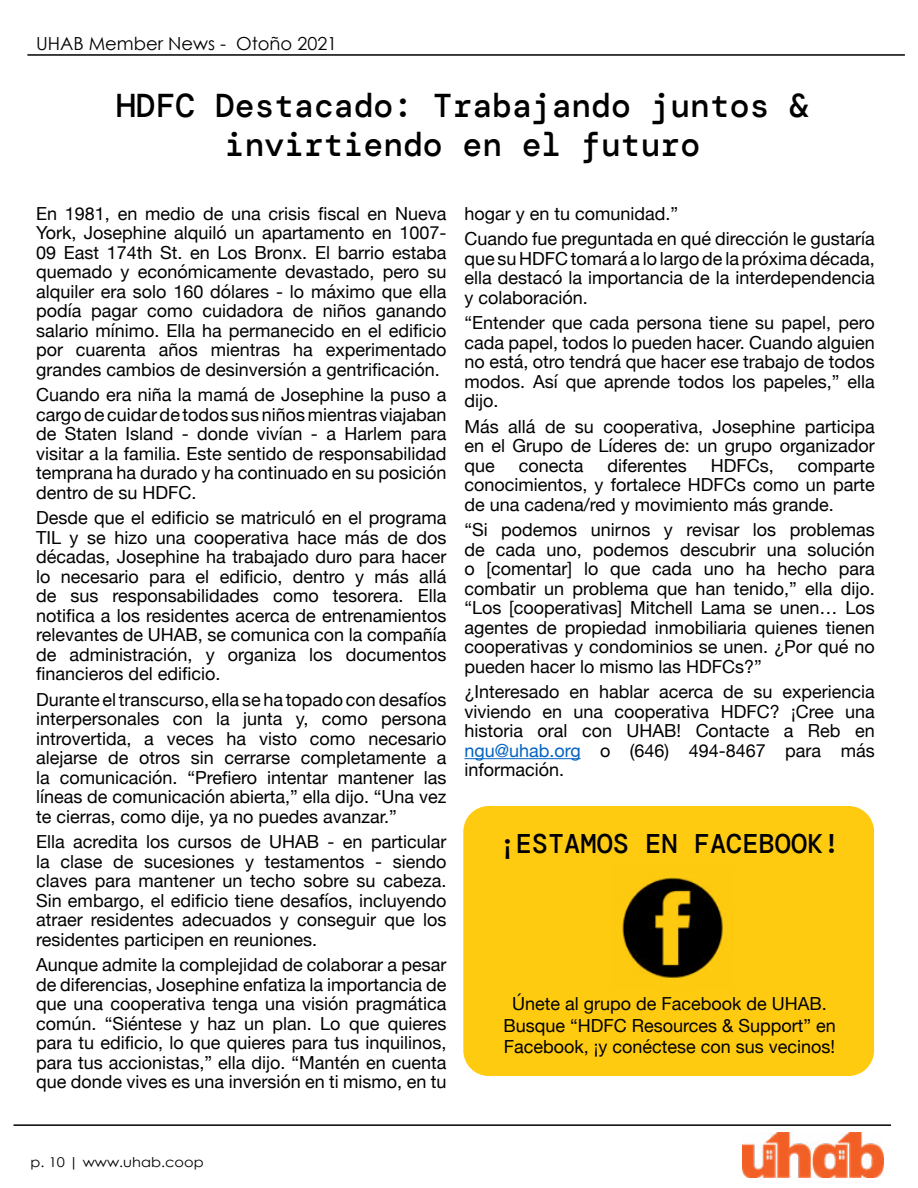
<style>
.page{position:relative;width:918px;height:1188px;background:#fff}
.page>*{position:absolute;margin:0;border:0;box-sizing:border-box;transform-origin:0 0}
.t1{font:500 33px/39.6px "DM Mono";color:#000;text-align:center}
.t2{font:500 27px "DM Mono";color:#000}
.t3{font:18px/19.5px "Helvetica Neue";color:#000;text-align:justify}
.t4{font:18px "Century Gothic";color:#000}
.t5{font:13.5px "Century Gothic";color:#000;scale:1.08 1}
.s1{color:#0563c1}
</style>
<div class="page">
<hr style="left:27px;top:54px;width:878px;height:2px;background:#000">
<hr style="left:14px;top:1124px;width:877px;height:2px;background:#000">
<img style="left:742px;top:1133px;width:142px;height:44px">
<hr style="left:464px;top:758px;width:117px;height:1px;background:#0563c1">
<div style="left:463px;top:806px;width:411px;height:270px;background:#ffcb11;border-radius:26px"></div>
<img style="left:622px;top:877px;width:101px;height:101px">
<p class="t4" style="left:36px;top:31px;width:303px">UHAB Member News - Otoño 2021</p>
<h1 class="t1" style="left:116px;top:85px;width:695px">HDFC Destacado: Trabajando juntos &amp; invirtiendo en el futuro</h1>
<p class="t3" style="left:36px;top:205px;width:412px">En 1981, en medio de una crisis fiscal en Nueva York, Josephine alquiló un apartamento en 1007- 09 East 174th St. en Los Bronx. El barrio estaba quemado y económicamente devastado, pero su alquiler era solo 160 dólares - lo máximo que ella podía pagar como cuidadora de niños ganando salario mínimo. Ella ha permanecido en el edificio por cuarenta años mientras ha experimentado grandes cambios de desinversión a gentrificación.</p>
<p class="t3" style="left:36px;top:386px;width:412px">Cuando era niña la mamá de Josephine la puso a cargo de cuidar de todos sus niños mientras viajaban de Staten Island - donde vivían - a Harlem para visitar a la familia. Este sentido de responsabilidad temprana ha durado y ha continuado en su posición dentro de su HDFC.</p>
<p class="t3" style="left:36px;top:509px;width:412px">Desde que el edificio se matriculó en el programa TIL y se hizo una cooperativa hace más de dos décadas, Josephine ha trabajado duro para hacer lo necesario para el edificio, dentro y más allá de sus responsabilidades como tesorera. Ella notifica a los residentes acerca de entrenamientos relevantes de UHAB, se comunica con la compañía de administración, y organiza los documentos financieros del edificio.</p>
<p class="t3" style="left:36px;top:691px;width:412px">Durante el transcurso, ella se ha topado con desafíos interpersonales con la junta y, como persona introvertida, a veces ha visto como necesario alejarse de otros sin cerrarse completamente a la comunicación. “Prefiero intentar mantener las líneas de comunicación abierta,” ella dijo. “Una vez te cierras, como dije, ya no puedes avanzar.”</p>
<p class="t3" style="left:36px;top:833px;width:412px">Ella acredita los cursos de UHAB - en particular la clase de sucesiones y testamentos - siendo claves para mantener un techo sobre su cabeza.<br>Sin embargo, el edificio tiene desafíos, incluyendo atraer residentes adecuados y conseguir que los residentes participen en reuniones.</p>
<p class="t3" style="left:36px;top:956px;width:412px">Aunque admite la complejidad de colaborar a pesar de diferencias, Josephine enfatiza la importancia de que una cooperativa tenga una visión pragmática común. “Siéntese y haz un plan. Lo que quieres para tu edificio, lo que quieres para tus inquilinos, para tus accionistas,” ella dijo. “Mantén en cuenta que donde vives es una inversión en ti mismo, en tu</p>
<p class="t3" style="left:464px;top:202px;width:412px;line-height:25.5px">hogar y en tu comunidad.”<br>Cuando fue preguntada en qué dirección le gustaría</p>
<p class="t3" style="left:464px;top:250px;width:412px">que su HDFC tomará a lo largo de la próxima década, ella destacó la importancia de la interdependencia y colaboración.</p>
<p class="t3" style="left:464px;top:314px;width:412px">“Entender que cada persona tiene su papel, pero cada papel, todos lo pueden hacer. Cuando alguien no está, otro tendrá que hacer ese trabajo de todos modos. Así que aprende todos los papeles,” ella dijo.</p>
<p class="t3" style="left:464px;top:418px;width:412px">Más allá de su cooperativa, Josephine participa en el Grupo de Líderes de: un grupo organizador que</p>
<p class="t3" style="left:519px;top:457px;width:66px">conecta</p>
<p class="t3" style="left:607px;top:457px;width:81px">diferentes</p>
<p class="t3" style="left:711px;top:457px;width:64px">HDFCs,</p>
<p class="t3" style="left:464px;top:457px;width:412px;text-indent:333px">comparte conocimientos, y fortalece HDFCs como un parte de una cadena/red y movimiento más grande.</p>
<p class="t3" style="left:464px;top:521px;width:412px">“Si podemos unirnos y revisar los problemas de cada uno, podemos descubrir una solución o [comentar] lo que cada uno ha hecho para combatir un problema que han tenido,” ella dijo. “Los [cooperativas] Mitchell Lama se unen… Los agentes de propiedad inmobiliaria quienes tienen cooperativas y condominios se unen. ¿Por qué no pueden hacer lo mismo las HDFCs?”</p>
<p class="t3" style="left:464px;top:683px;width:412px">¿Interesado en hablar acerca de su experiencia viviendo en una cooperativa HDFC? ¡Cree una historia oral con UHAB! Contacte a Reb en <span class="s1">ngu@uhab.org</span> o (646) 494-8467 para más información.</p>
<h2 class="t2" style="left:500px;top:827px;width:342px">¡ESTAMOS EN FACEBOOK!</h2>
<p class="t3" style="left:503px;top:994px;width:334px;line-height:21.6px;text-align:center">Únete al grupo de Facebook de UHAB.<br>Busque “HDFC Resources &amp; Support” en<br>Facebook, ¡y conéctese con sus vecinos!</p>
<p class="t5" style="left:31px;top:1152px;width:162px">p. 10 | www.uhab.coop</p>
</div>
